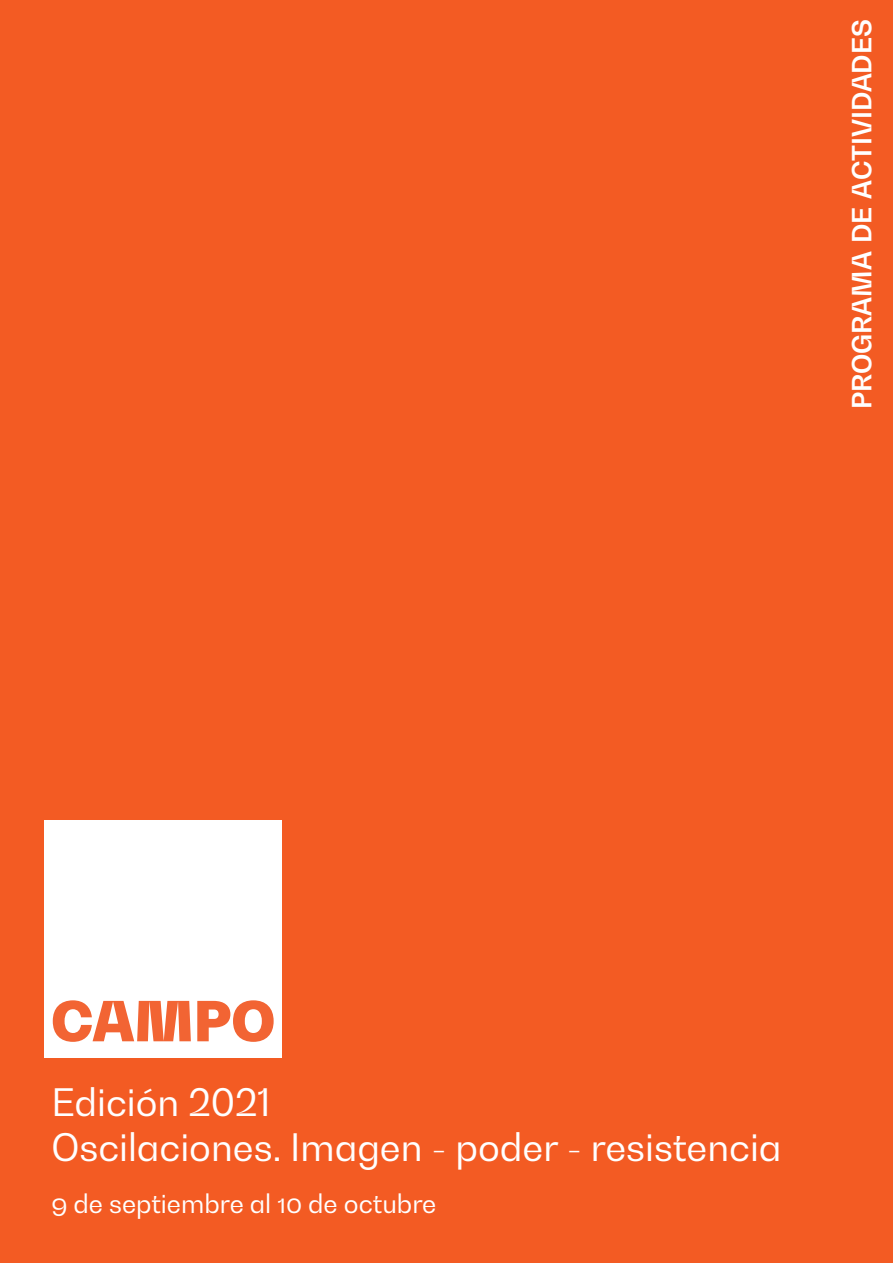
<style>
.page{position:relative;width:893px;height:1263px;background:#f35b23}
.page>*{position:absolute;margin:0;border:0;box-sizing:border-box;transform-origin:0 0}
.t1{font:900 54.6px "Bw Gradual";color:#f26433}
.t2{font:37.5px "Bw Gradual";color:#fff}
.t3{font:700 26.25px "Bw Gradual";color:#fff}
.t4{font:25.5px "Bw Gradual";color:#fff}
</style>
<div class="page">
<div style="left:44px;top:820px;width:238px;height:237px;background:#fff"></div>
<p class="t3" style="left:844px;top:409px;width:391px;rotate:-90deg">programa de actividades</p>
<p class="t1" style="left:51px;top:984px;width:226px">CAMPO</p>
<p class="t2" style="left:51px;top:1077px;width:221px">Edición 2021</p>
<p class="t2" style="left:51px;top:1122px;width:732px">Oscilaciones. Imagen - poder - resistencia</p>
<p class="t4" style="left:51px;top:1187px;width:387px">9 de septiembre al 10 de octubre</p>
</div>
